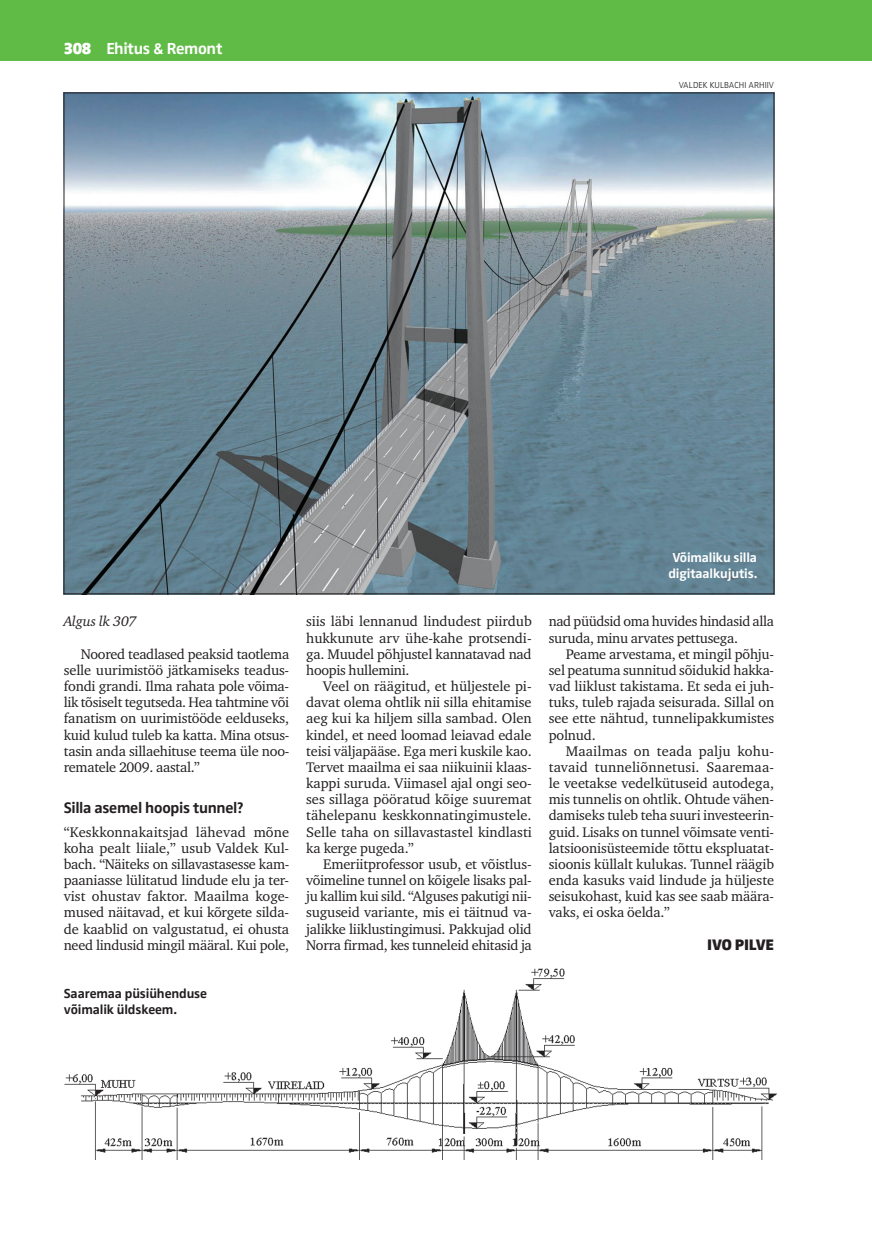
<style>
.page{position:relative;width:872px;height:1234px;background:#fff}
.page>*{position:absolute;margin:0;border:0;box-sizing:border-box;transform-origin:0 0}
.t1{font:700 16.5px "Zwo Pro";letter-spacing:-.02em;color:#fff}
.t2{font:700 15.75px "Zwo Pro";letter-spacing:-.02em;color:#231f20}
.t3{font:900 15.75px "Zwo Pro";letter-spacing:-.01em;color:#231f20}
.t4{font:14.25px/16.2px "Charter ITC";letter-spacing:-.02em;color:#231f20;text-align:justify}
.t5{font:italic 14.25px "Charter ITC";letter-spacing:-.01em;color:#231f20}
.t6{font:700 13.5px/16.2px "Zwo Pro";letter-spacing:-.01em;color:#231f20}
.t7{font:700 13.5px/16.2px "Zwo Pro";letter-spacing:-.01em;color:#fff}
.t8{font:300 9px "Zwo Pro";color:#231f20}
.s1{font-weight:900}
</style>
<div class="page">
<div style="left:0;top:0;width:872px;height:60px;background:#60bb46"></div>
<img style="left:64px;top:968px;width:713px;height:191px">
<img style="left:66px;top:95px;width:706px;height:497px">
<p class="t1" style="left:64px;top:39px;width:160px"><span class="s1">308</span> Ehitus &amp; Remont</p>
<p class="t8" style="left:678px;top:80px;width:97px">VALDEK KULBACHI ARHIIV</p>
<p class="t5" style="left:64px;top:612px;width:74px">Algus lk 307</p>
<p class="t4" style="left:64px;top:645px;width:227px;text-indent:17px">Noored teadlased peaksid taotlema selle uurimistöö jätkamiseks teadus&shy;fondi grandi. Ilma rahata pole võima&shy;lik tõsiselt tegutseda. Hea tahtmine või fanatism on uurimistööde eelduseks, kuid kulud tuleb ka katta. Mina otsus&shy;tasin anda sillaehituse teema üle noo&shy;rematele 2009. aastal.”</p>
<p class="t2" style="left:64px;top:798px;width:181px">Silla asemel hoopis tunnel?</p>
<p class="t4" style="left:64px;top:823px;width:227px">“Keskkonnakaitsjad lähevad mõne koha pealt liiale,” usub Valdek Kul&shy;bach. “Näiteks on sillavastasesse kam&shy;paaniasse lülitatud lindude elu ja ter&shy;vist ohustav faktor. Maailma koge&shy;mused näitavad, et kui kõrgete silda&shy;de kaablid on valgustatud, ei ohusta need lindusid mingil määral. Kui pole,</p>
<p class="t6" style="left:64px;top:985px;width:145px">Saaremaa püsiühenduse võimalik üldskeem.</p>
<p class="t4" style="left:306px;top:613px;width:227px">siis läbi lennanud lindudest piirdub hukkunute arv ühe-kahe protsendi&shy;ga. Muudel põhjustel kannatavad nad hoopis hullemini.</p>
<p class="t4" style="left:306px;top:678px;width:227px;text-indent:17px">Veel on räägitud, et hüljestele pi&shy;davat olema ohtlik nii silla ehitamise aeg kui ka hiljem silla sambad. Olen kindel, et need loomad leiavad edale teisi väljapääse. Ega meri kuskile kao.<br>Tervet maailma ei saa niikuinii klaas&shy;kappi suruda. Viimasel ajal ongi seo&shy;ses sillaga pööratud kõige suuremat tähelepanu keskkonnatingimustele.<br>Selle taha on sillavastastel kindlasti ka kerge pugeda.”</p>
<p class="t4" style="left:306px;top:855px;width:227px;text-indent:17px">Emeriitprofessor usub, et võistlus&shy;võimeline tunnel on kõigele lisaks pal&shy;ju kallim kui sild. “Alguses pakutigi nii&shy;suguseid variante, mis ei täitnud va&shy;jalikke liiklustingimusi. Pakkujad olid Norra firmad, kes tunneleid ehitasid ja</p>
<p class="t7" style="left:668px;top:549px;width:90px">Võimaliku silla digitaalkujutis.</p>
<p class="t4" style="left:549px;top:613px;width:227px">nad püüdsid oma huvides hindasid alla suruda, minu arvates pettusega.</p>
<p class="t4" style="left:549px;top:645px;width:227px;text-indent:17px">Peame arvestama, et mingil põhju&shy;sel peatuma sunnitud sõidukid hakka&shy;vad liiklust takistama. Et seda ei juh&shy;tuks, tuleb rajada seisurada. Sillal on see ette nähtud, tunnelipakkumistes polnud.</p>
<p class="t4" style="left:548px;top:742px;width:227px;text-indent:17px">Maailmas on teada palju kohu&shy;tavaid tunneliõnnetusi. Saaremaa&shy;le veetakse vedelkütuseid autodega, mis tunnelis on ohtlik. Ohtude vähen&shy;damiseks tuleb teha suuri investeerin&shy;guid. Lisaks on tunnel võimsate venti&shy;latsioonisüsteemide tõttu ekspluatat&shy;sioonis küllalt kulukas. Tunnel räägib enda kasuks vaid lindude ja hüljeste seisukohast, kuid kas see saab määra&shy;vaks, ei oska öelda.”</p>
<p class="t3" style="left:707px;top:934px;width:68px">IVO PILVE</p>
</div>
